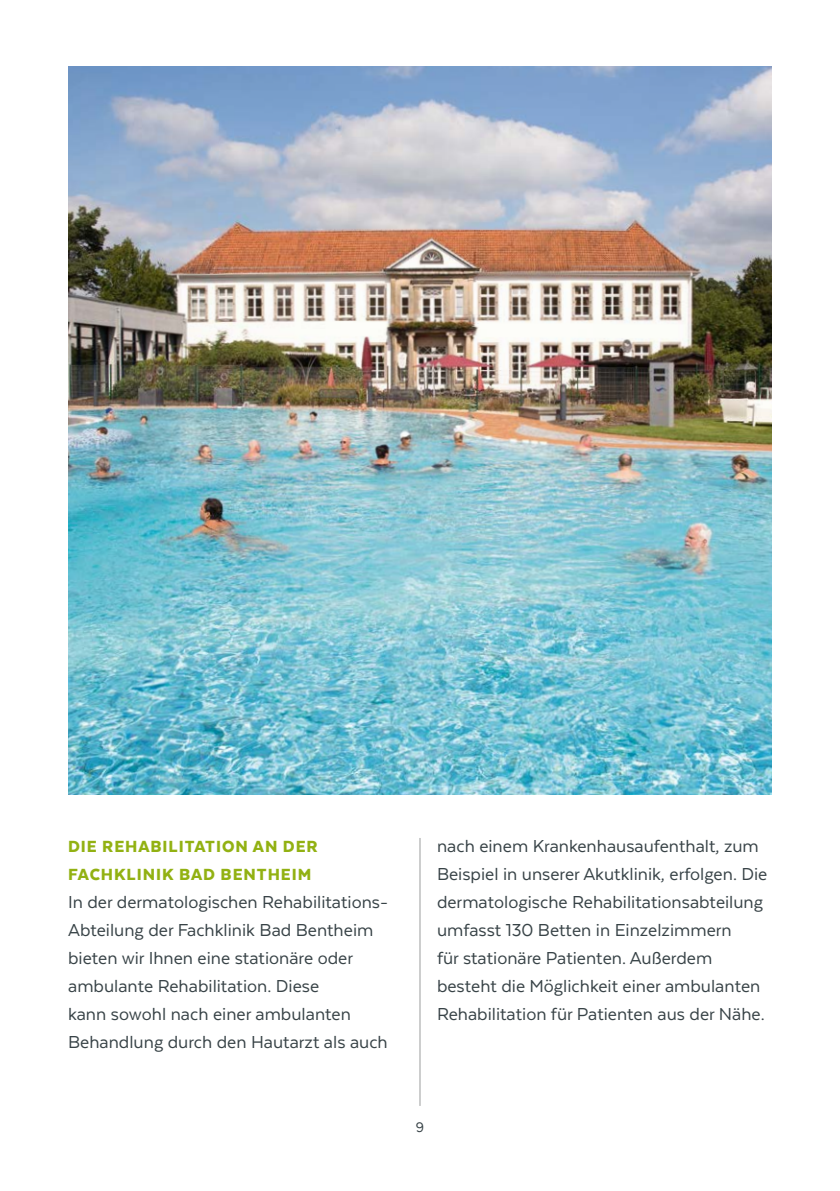
<style>
.page{position:relative;width:840px;height:1191px;background:#fff}
.page>*{position:absolute;margin:0;border:0;box-sizing:border-box;transform-origin:0 0}
.t1{font:20px/28px "Texta";color:#384347}
.t2{font:900 18.6px/28px "Texta";letter-spacing:.05em;color:#92b112}
.t3{font:16px "Texta";color:#384347}
</style>
<div class="page">
<hr style="left:419px;top:838px;width:1px;height:268px;background:#9c9d9d">
<img style="left:68px;top:67px;width:703px;height:727px">
<p class="t2" style="left:68px;top:832px;width:251px">DIE REHABILITATION AN DER<br>FACHKLINIK BAD BENTHEIM</p>
<p class="t1" style="left:68px;top:888px;width:321px">In der dermatologischen Rehabilitations-Abteilung der Fachklinik Bad Bentheim bieten wir Ihnen eine stationäre oder ambulante Rehabilitation. Diese<br>kann sowohl nach einer ambulanten Behandlung durch den Hautarzt als auch</p>
<p class="t1" style="left:437px;top:832px;width:332px">nach einem Krankenhausaufenthalt, zum Beispiel in unserer Akutklinik, erfolgen. Die dermatologische Rehabilitationsabteilung umfasst 130 Betten in Einzelzimmern<br>für stationäre Patienten. Außerdem besteht die Möglichkeit einer ambulanten Rehabilitation für Patienten aus der Nähe.</p>
<p class="t3" style="left:415px;top:1119px;width:10px">9</p>
</div>
